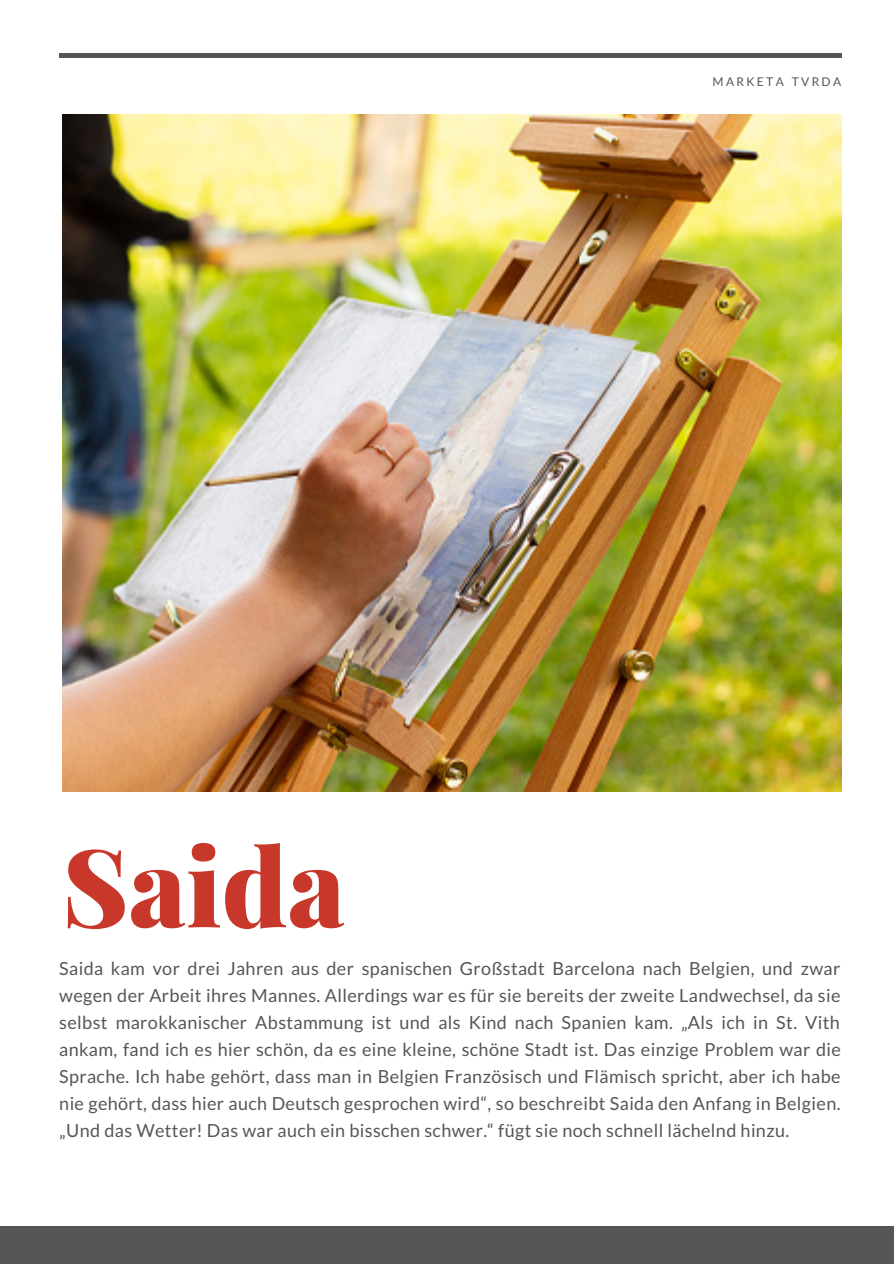
<style>
.page{position:relative;width:894px;height:1264px;background:#fff}
.page>*{position:absolute;margin:0;border:0;box-sizing:border-box;transform-origin:0 0}
.t1{font:900 108.15px "Playfair Display";color:#c8382a}
.t2{font:18px/27px "Lato";letter-spacing:.02em;color:#565656;text-align:justify}
.t3{font:12px "Lato";letter-spacing:.2em;color:#565656}
</style>
<div class="page">
<div style="left:59px;top:53px;width:782px;height:5px;background:#565656"></div>
<div style="left:0;top:1226px;width:893px;height:37px;background:#565656"></div>
<img style="left:62px;top:114px;width:778px;height:677px">
<p class="t3" style="left:712px;top:74px;width:130px">MARKETA TVRDA</p>
<p class="t1" style="left:62px;top:810px;width:284px">Saida</p>
<p class="t2" style="left:59px;top:954px;width:783px">Saida kam vor drei Jahren aus der spanischen Großstadt Barcelona nach Belgien, und zwar wegen der Arbeit ihres Mannes. Allerdings war es für sie bereits der zweite Landwechsel, da sie selbst marokkanischer Abstammung ist und als Kind nach Spanien kam. „Als ich in St. Vith ankam, fand ich es hier schön, da es eine kleine, schöne Stadt ist. Das einzige Problem war die Sprache. Ich habe gehört, dass man in Belgien Französisch und Flämisch spricht, aber ich habe nie gehört, dass hier auch Deutsch gesprochen wird“, so beschreibt Saida den Anfang in Belgien. „Und das Wetter! Das war auch ein bisschen schwer.“ fügt sie noch schnell lächelnd hinzu.</p>
</div>
